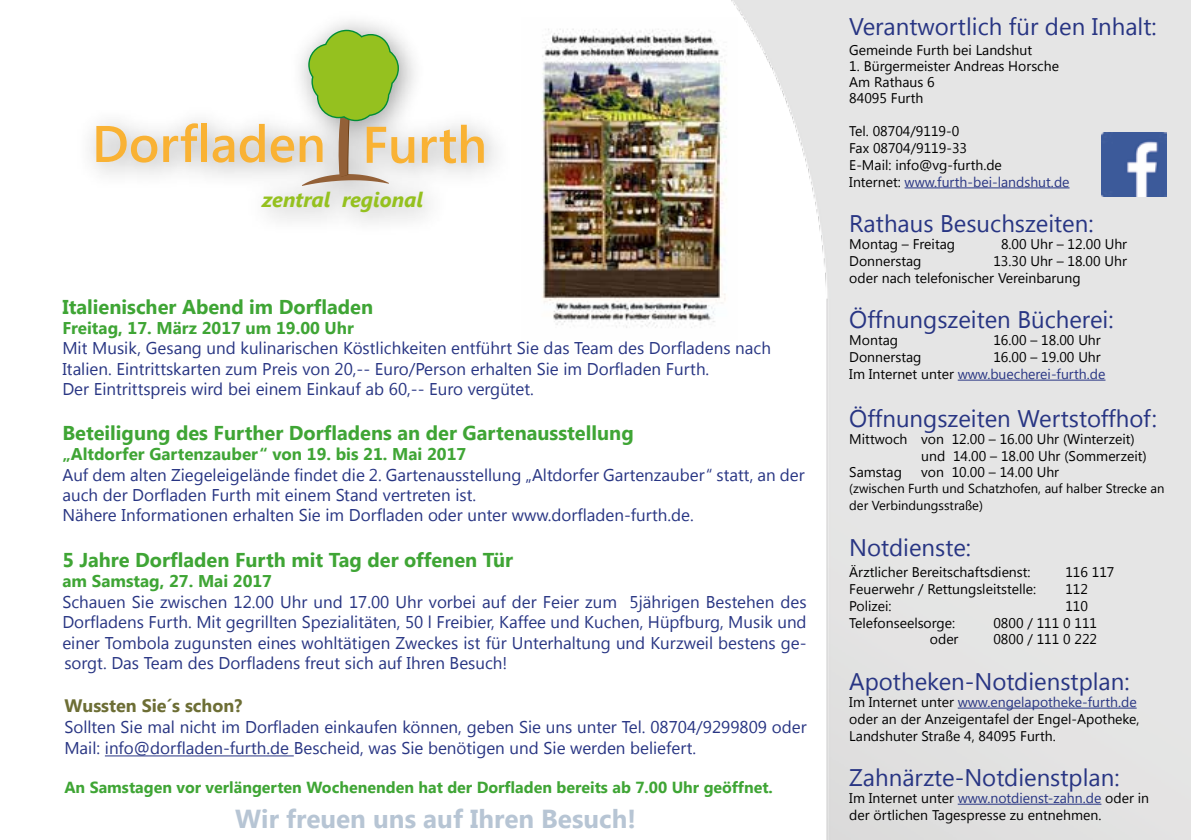
<style>
.page{position:relative;width:1191px;height:840px;background:#fff}
.page>*{position:absolute;margin:0;border:0;box-sizing:border-box;transform-origin:0 0}
.t1{font:600 51.4px "Segoe UI";color:#f9b234}
.t2{font:700 26px "Segoe UI";color:#b7c5d4}
.t3{font:24px "Segoe UI";color:#283583}
.t4{font:italic 700 20.8px "Segoe UI";color:#95c11f}
.t5{font:700 20px "Segoe UI";color:#3fa535}
.t6{font:700 18px "Segoe UI";color:#6d6e35}
.t7{font:17px/20.4px "Segoe UI";color:#283583}
.t8{font:700 17px "Segoe UI";color:#3fa535}
.t9{font:700 16px "Segoe UI";color:#3fa535}
.t10{font:14px/16.8px "Segoe UI";color:#000}
.t11{font:13px/16.8px "Segoe UI";color:#000}
.s1{color:#283583}
</style>
<div class="page">
<img style="left:104px;top:0;width:1087px;height:839px">
<hr style="left:904px;top:187px;width:165px;height:1px;background:#283583">
<hr style="left:957px;top:379px;width:148px;height:1px;background:#283583">
<hr style="left:957px;top:707px;width:179px;height:1px;background:#283583">
<hr style="left:957px;top:803px;width:144px;height:1px;background:#283583">
<img style="left:1101px;top:132px;width:65px;height:65px">
<div style="left:76px;top:10px;width:436px;height:229px;background:#000;opacity:.4"></div>
<svg style="left:302px;top:29px;width:98px;height:157px;background:#bacc89"></svg>
<hr style="left:105px;top:755px;width:189px;height:1px;background:#283583">
<img style="left:522px;top:17px;width:215px;height:323px">
<h1 class="t1" style="left:92px;top:108px;width:235px">Dorfladen</h1>
<p class="t4" style="left:262px;top:184px;width:163px">zentral regional</p>
<h1 class="t1" style="left:362px;top:108px;width:126px">Furth</h1>
<p class="t5" style="left:62px;top:292px;width:312px">Italienischer Abend im Dorfladen</p>
<p class="t8" style="left:62px;top:315px;width:293px">Freitag, 17. März 2017 um 19.00 Uhr</p>
<p class="t7" style="left:62px;top:337px;width:710px">Mit Musik, Gesang und kulinarischen Köstlichkeiten entführt Sie das Team des Dorfladens nach<br>Italien. Eintrittskarten zum Preis von 20,-- Euro/Person erhalten Sie im Dorfladen Furth.<br>Der Eintrittspreis wird bei einem Einkauf ab 60,-- Euro vergütet.</p>
<p class="t5" style="left:62px;top:418px;width:573px">Beteiligung des Further Dorfladens an der Gartenausstellung</p>
<p class="t8" style="left:62px;top:441px;width:405px">„Altdorfer Gartenzauber“ von 19. bis 21. Mai 2017</p>
<p class="t7" style="left:62px;top:463px;width:744px">Auf dem alten Ziegeleigelände findet die 2. Gartenausstellung „Altdorfer Gartenzauber“ statt, an der auch der Dorfladen Furth mit einem Stand vertreten ist.<br>Nähere Informationen erhalten Sie im Dorfladen oder unter www.dorfladen-furth.de.</p>
<p class="t5" style="left:62px;top:545px;width:452px">5 Jahre Dorfladen Furth mit Tag der offenen Tür</p>
<p class="t8" style="left:62px;top:569px;width:211px">am Samstag, 27. Mai 2017</p>
<p class="t7" style="left:62px;top:590px;width:746px;text-align:justify">Schauen Sie zwischen 12.00 Uhr und 17.00 Uhr vorbei auf der Feier zum 5jährigen Bestehen des Dorfladens Furth. Mit gegrillten Spezialitäten, 50 l Freibier, Kaffee und Kuchen, Hüpfburg, Musik und einer Tombola zugunsten eines wohltätigen Zweckes ist für Unterhaltung und Kurzweil bestens ge&shy;sorgt. Das Team des Dorfladens freut sich auf Ihren Besuch!</p>
<p class="t6" style="left:64px;top:692px;width:179px">Wussten Sie´s schon?</p>
<p class="t7" style="left:64px;top:714px;width:744px;line-height:21.6px">Sollten Sie mal nicht im Dorfladen einkaufen können, geben Sie uns unter Tel. 08704/9299809 oder<br>Mail: info@dorfladen-furth.de Bescheid, was Sie benötigen und Sie werden beliefert.</p>
<p class="t9" style="left:64px;top:775px;width:710px">An Samstagen vor verlängerten Wochenenden hat der Dorfladen bereits ab 7.00 Uhr geöffnet.</p>
<h2 class="t2" style="left:235px;top:799px;width:402px">Wir freuen uns auf Ihren Besuch!</h2>
<h3 class="t3" style="left:849px;top:9px;width:309px">Verantwortlich für den Inhalt:</h3>
<p class="t10" style="left:849px;top:40px;width:184px">Gemeinde Furth bei Landshut</p>
<p class="t10" style="left:849px;top:57px;width:211px;line-height:16px">1. Bürgermeister Andreas Horsche<br>Am Rathaus 6<br>84095 Furth</p>
<p class="t10" style="left:849px;top:122px;width:222px">Tel. 08704/9119-0<br>Fax 08704/9119-33<br>E-Mail: info@vg-furth.de<br>Internet: <span class="s1">www.furth-bei-landshut.de</span></p>
<h3 class="t3" style="left:849px;top:207px;width:246px">Rathaus Besuchszeiten:</h3>
<p class="t10" style="left:849px;top:235px;width:107px">Montag – Freitag</p>
<p class="t10" style="left:1001px;top:235px;width:128px">8.00 Uhr – 12.00 Uhr</p>
<p class="t10" style="left:849px;top:252px;width:74px">Donnerstag</p>
<p class="t10" style="left:849px;top:252px;width:279px;text-indent:144px">13.30 Uhr – 18.00 Uhr oder nach telefonischer Vereinbarung</p>
<h3 class="t3" style="left:849px;top:303px;width:266px">Öffnungszeiten Bücherei:</h3>
<p class="t10" style="left:849px;top:331px;width:50px">Montag</p>
<p class="t10" style="left:993px;top:331px;width:109px">16.00 – 18.00 Uhr</p>
<p class="t10" style="left:849px;top:348px;width:74px">Donnerstag</p>
<p class="t10" style="left:849px;top:348px;width:258px;text-indent:144px">16.00 – 19.00 Uhr<br>Im Internet unter <span class="s1">www.buecherei-furth.de</span></p>
<h3 class="t3" style="left:849px;top:401px;width:309px">Öffnungszeiten Wertstoffhof:</h3>
<p class="t10" style="left:849px;top:429px;width:287px">Mittwoch von 12.00 – 16.00 Uhr (Winterzeit)</p>
<p class="t10" style="left:921px;top:446px;width:227px">und 14.00 – 18.00 Uhr (Sommerzeit)</p>
<p class="t10" style="left:849px;top:463px;width:54px">Samstag</p>
<p class="t10" style="left:921px;top:463px;width:139px">von 10.00 – 14.00 Uhr</p>
<p class="t11" style="left:849px;top:479px;width:317px">(zwischen Furth und Schatzhofen, auf halber Strecke an der Verbindungsstraße)</p>
<h3 class="t3" style="left:849px;top:530px;width:123px">Notdienste:</h3>
<p class="t10" style="left:849px;top:562px;width:183px">Ärztlicher Bereitschaftsdienst:</p>
<p class="t10" style="left:1065px;top:562px;width:51px">116 117</p>
<p class="t10" style="left:849px;top:579px;width:188px">Feuerwehr / Rettungsleitstelle:</p>
<p class="t10" style="left:1065px;top:579px;width:24px">112</p>
<p class="t10" style="left:849px;top:596px;width:44px">Polizei:</p>
<p class="t10" style="left:1065px;top:596px;width:24px">110</p>
<p class="t10" style="left:849px;top:613px;width:107px">Telefonseelsorge:</p>
<p class="t10" style="left:993px;top:613px;width:105px">0800 / 111 0 111</p>
<p class="t10" style="left:930px;top:630px;width:30px">oder</p>
<p class="t10" style="left:993px;top:630px;width:105px">0800 / 111 0 222</p>
<h3 class="t3" style="left:849px;top:664px;width:282px">Apotheken-Notdienstplan:</h3>
<p class="t10" style="left:849px;top:692px;width:292px">Im Internet unter <span class="s1">www.engelapotheke-furth.de </span>oder an der Anzeigentafel der Engel-Apotheke,<br>Landshuter Straße 4, 84095 Furth.</p>
<h3 class="t3" style="left:849px;top:760px;width:272px">Zahnärzte-Notdienstplan:</h3>
<p class="t10" style="left:849px;top:788px;width:301px">Im Internet unter <span class="s1">www.notdienst-zahn.de</span> oder in der örtlichen Tagespresse zu entnehmen.</p>
</div>
